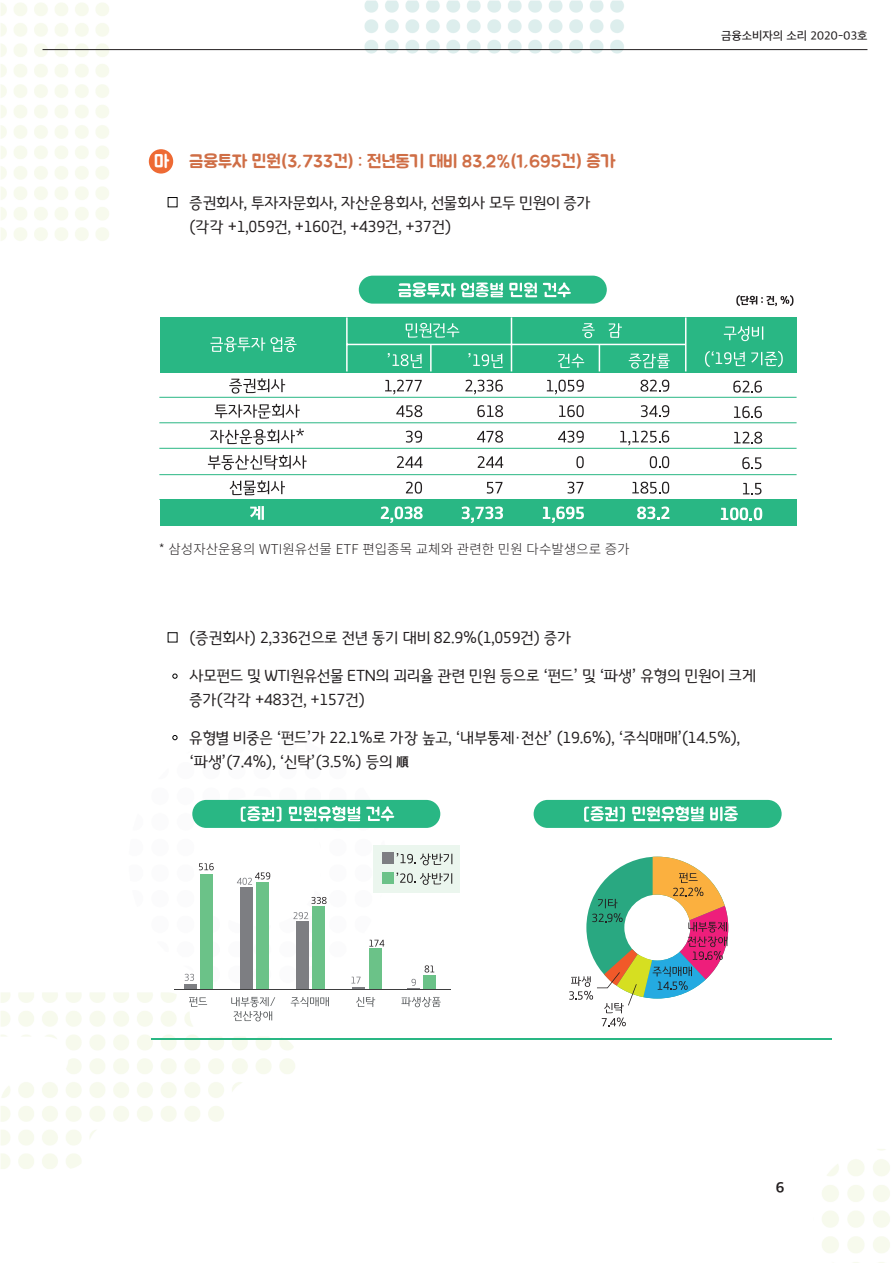
<style>
.page{position:relative;width:893px;height:1263px;background:#fff}
.page>*{position:absolute;margin:0;border:0;box-sizing:border-box;transform-origin:0 0}
.t1{font:18px "BMJUAOTF";color:#cf6e46}
.t2{font:18px "BMJUAOTF";color:#fff}
.t3{font:16.5px "Gyeonggi Title L";letter-spacing:-.025em;color:#231f20}
.t4{font:700 15px "Apple SD Gothic Neo";color:#231f20}
.t5{font:300 13.5px "Noto Sans CJ Kkr";color:#231f20}
.t6{font:500 12px "Apple SD Gothic Neo";color:#231f20}
.s1{font-family:"Seoul Namsan EB"}
</style>
<div class="page">
<img style="left:1px;top:0;width:889px;height:1263px">
<hr style="left:43px;top:49px;width:824px;height:1px;background:#231f20">
<div style="left:149px;top:149px;width:24px;height:25px;background:#ee6a34;border-radius:50%"></div>
<div style="left:168px;top:197px;width:9px;height:10px;border:1px solid #030303"></div>
<div style="left:168px;top:632px;width:9px;height:10px;border:1px solid #030303"></div>
<svg style="left:173px;top:674px;width:4px;height:4px"></svg>
<svg style="left:173px;top:735px;width:4px;height:5px"></svg>
<div style="left:160px;top:499px;width:637px;height:27px;background:#29b784"></div>
<div style="left:359px;top:276px;width:248px;height:28px;background:#29b784;border-radius:14px"></div>
<svg style="left:398px;top:282px;width:105px;height:16px"></svg>
<svg style="left:509px;top:283px;width:28px;height:14px"></svg>
<svg style="left:543px;top:282px;width:28px;height:15px"></svg>
<div style="left:160px;top:317px;width:637px;height:56px;background:#29b784"></div>
<hr style="left:159px;top:397px;width:638px;height:1px;background:#29b784">
<hr style="left:159px;top:422px;width:638px;height:1px;background:#29b784">
<hr style="left:159px;top:448px;width:638px;height:1px;background:#29b784">
<hr style="left:159px;top:474px;width:638px;height:1px;background:#29b784">
<hr style="left:159px;top:499px;width:638px;height:1px;background:#29b784">
<svg style="left:229px;top:378px;width:56px;height:16px"></svg>
<svg style="left:215px;top:404px;width:85px;height:15px"></svg>
<svg style="left:210px;top:429px;width:94px;height:16px"></svg>
<svg style="left:208px;top:455px;width:99px;height:15px"></svg>
<svg style="left:230px;top:480px;width:55px;height:15px"></svg>
<svg style="left:250px;top:506px;width:14px;height:14px"></svg>
<svg style="left:388px;top:353px;width:34px;height:15px"></svg>
<svg style="left:385px;top:380px;width:37px;height:14px"></svg>
<svg style="left:396px;top:405px;width:26px;height:12px"></svg>
<svg style="left:406px;top:431px;width:16px;height:12px"></svg>
<svg style="left:397px;top:456px;width:25px;height:12px"></svg>
<svg style="left:406px;top:482px;width:16px;height:12px"></svg>
<svg style="left:381px;top:506px;width:42px;height:17px"></svg>
<svg style="left:468px;top:353px;width:35px;height:15px"></svg>
<svg style="left:465px;top:380px;width:38px;height:14px"></svg>
<svg style="left:477px;top:405px;width:26px;height:12px"></svg>
<svg style="left:477px;top:431px;width:26px;height:12px"></svg>
<svg style="left:478px;top:456px;width:25px;height:12px"></svg>
<svg style="left:487px;top:482px;width:15px;height:12px"></svg>
<svg style="left:461px;top:506px;width:42px;height:17px"></svg>
<svg style="left:558px;top:354px;width:26px;height:14px"></svg>
<svg style="left:547px;top:380px;width:37px;height:14px"></svg>
<svg style="left:559px;top:405px;width:25px;height:12px"></svg>
<svg style="left:558px;top:431px;width:26px;height:12px"></svg>
<svg style="left:576px;top:456px;width:8px;height:12px"></svg>
<svg style="left:567px;top:482px;width:16px;height:12px"></svg>
<svg style="left:543px;top:506px;width:41px;height:17px"></svg>
<svg style="left:629px;top:354px;width:41px;height:15px"></svg>
<svg style="left:640px;top:380px;width:29px;height:12px"></svg>
<svg style="left:641px;top:405px;width:28px;height:12px"></svg>
<svg style="left:620px;top:431px;width:49px;height:14px"></svg>
<svg style="left:650px;top:456px;width:19px;height:12px"></svg>
<svg style="left:632px;top:482px;width:37px;height:12px"></svg>
<svg style="left:637px;top:506px;width:32px;height:14px"></svg>
<svg style="left:733px;top:381px;width:29px;height:12px"></svg>
<svg style="left:734px;top:406px;width:28px;height:12px"></svg>
<svg style="left:734px;top:432px;width:28px;height:12px"></svg>
<svg style="left:742px;top:457px;width:19px;height:12px"></svg>
<svg style="left:743px;top:483px;width:18px;height:12px"></svg>
<svg style="left:721px;top:507px;width:41px;height:14px"></svg>
<hr style="left:347px;top:344px;width:339px;height:1px;background:#fff">
<hr style="left:346px;top:317px;width:2px;height:54px;background:#fff">
<hr style="left:511px;top:317px;width:1px;height:54px;background:#fff">
<hr style="left:430px;top:345px;width:2px;height:26px;background:#fff">
<hr style="left:685px;top:317px;width:1px;height:54px;background:#fff">
<svg style="left:599px;top:345px;width:1px;height:26px"></svg>
<svg style="left:406px;top:323px;width:53px;height:15px"></svg>
<svg style="left:210px;top:337px;width:55px;height:15px"></svg>
<svg style="left:271px;top:337px;width:26px;height:16px"></svg>
<svg style="left:582px;top:323px;width:13px;height:15px"></svg>
<svg style="left:609px;top:323px;width:13px;height:15px"></svg>
<svg style="left:724px;top:326px;width:39px;height:15px"></svg>
<svg style="left:705px;top:351px;width:40px;height:16px"></svg>
<svg style="left:751px;top:351px;width:32px;height:16px"></svg>
<svg style="left:736px;top:295px;width:57px;height:11px"></svg>
<div style="left:192px;top:800px;width:248px;height:28px;background:#29b784;border-radius:14px"></div>
<div style="left:534px;top:800px;width:248px;height:28px;background:#29b784;border-radius:14px"></div>
<svg style="left:241px;top:806px;width:40px;height:16px"></svg>
<svg style="left:289px;top:806px;width:71px;height:15px"></svg>
<svg style="left:366px;top:806px;width:28px;height:15px"></svg>
<svg style="left:584px;top:806px;width:41px;height:16px"></svg>
<svg style="left:632px;top:806px;width:72px;height:15px"></svg>
<svg style="left:710px;top:806px;width:28px;height:15px"></svg>
<hr style="left:151px;top:1038px;width:680px;height:2px;background:#29b784">
<div style="left:240px;top:887px;width:13px;height:103px;background:#7d7e82"></div>
<div style="left:256px;top:883px;width:13px;height:107px;background:#6bc288"></div>
<div style="left:296px;top:922px;width:13px;height:68px;background:#7d7e82"></div>
<div style="left:312px;top:907px;width:13px;height:83px;background:#6bc288"></div>
<div style="left:369px;top:949px;width:12px;height:41px;background:#6bc288"></div>
<div style="left:423px;top:975px;width:13px;height:15px;background:#6bc288"></div>
<svg style="left:231px;top:997px;width:44px;height:24px"></svg>
<svg style="left:291px;top:997px;width:38px;height:10px"></svg>
<svg style="left:356px;top:997px;width:19px;height:10px"></svg>
<svg style="left:401px;top:997px;width:40px;height:10px"></svg>
<svg style="left:237px;top:872px;width:33px;height:13px"></svg>
<svg style="left:293px;top:912px;width:15px;height:7px"></svg>
<svg style="left:311px;top:897px;width:16px;height:7px"></svg>
<svg style="left:351px;top:977px;width:14px;height:12px"></svg>
<svg style="left:369px;top:940px;width:15px;height:6px"></svg>
<svg style="left:407px;top:979px;width:13px;height:10px"></svg>
<svg style="left:425px;top:965px;width:9px;height:7px"></svg>
<div style="left:184px;top:984px;width:13px;height:6px;background:#7d7e82"></div>
<div style="left:200px;top:874px;width:13px;height:116px;background:#6bc288"></div>
<svg style="left:189px;top:997px;width:18px;height:10px"></svg>
<svg style="left:185px;top:974px;width:9px;height:7px"></svg>
<svg style="left:199px;top:863px;width:15px;height:7px"></svg>
<hr style="left:174px;top:989px;width:276px;height:1px;background:#3e3e3f">
<svg style="left:569px;top:857px;width:159px;height:169px"></svg>
<div style="left:374px;top:846px;width:86px;height:47px;background:#ebf6ee"></div>
<div style="left:382px;top:872px;width:12px;height:12px;background:#6bc288"></div>
<div style="left:382px;top:853px;width:12px;height:11px;background:#7d7e82"></div>
<svg style="left:397px;top:873px;width:55px;height:12px"></svg>
<svg style="left:397px;top:853px;width:55px;height:12px"></svg>
<p class="t2" style="left:154px;top:153px;width:17px">마</p>
<p class="t1" style="left:189px;top:153px;width:428px">금융투자 민원(3,733건) : 전년동기 대비 83.2%(1,695건) 증가</p>
<p class="t3" style="left:189px;top:193px;width:404px">증권회사, 투자자문회사, 자산운용회사, 선물회사 모두 민원이 증가</p>
<p class="t3" style="left:189px;top:217px;width:264px">(각각 +1,059건, +160건, +439건, +37건)</p>
<p class="t6" style="left:721px;top:30px;width:148px">금융소비자의 소리 2020-03호</p>
<p class="t5" style="left:159px;top:541px;width:472px">* 삼성자산운용의 WTI원유선물 ETF 편입종목 교체와 관련한 민원 다수발생으로 증가</p>
<p class="t3" style="left:189px;top:628px;width:384px">(증권회사) 2,336건으로 전년 동기 대비 82.9%(1,059건) 증가</p>
<p class="t3" style="left:189px;top:667px;width:569px">사모펀드 및 WTI원유선물 ETN의 괴리율 관련 민원 등으로 ‘펀드’ 및 ‘파생’ 유형의 민원이 크게</p>
<p class="t3" style="left:189px;top:691px;width:177px">증가(각각 +483건, +157건)</p>
<p class="t3" style="left:189px;top:728px;width:553px">유형별 비중은 ‘펀드’가 22.1%로 가장 높고, ‘내부통제·전산’ (19.6%), ‘주식매매’(14.5%),</p>
<p class="t3" style="left:189px;top:752px;width:221px">‘파생’(7.4%), ‘신탁’(3.5%) 등의 <span class="s1">順</span></p>
<p class="t4" style="left:776px;top:1179px;width:10px">6</p>
</div>
